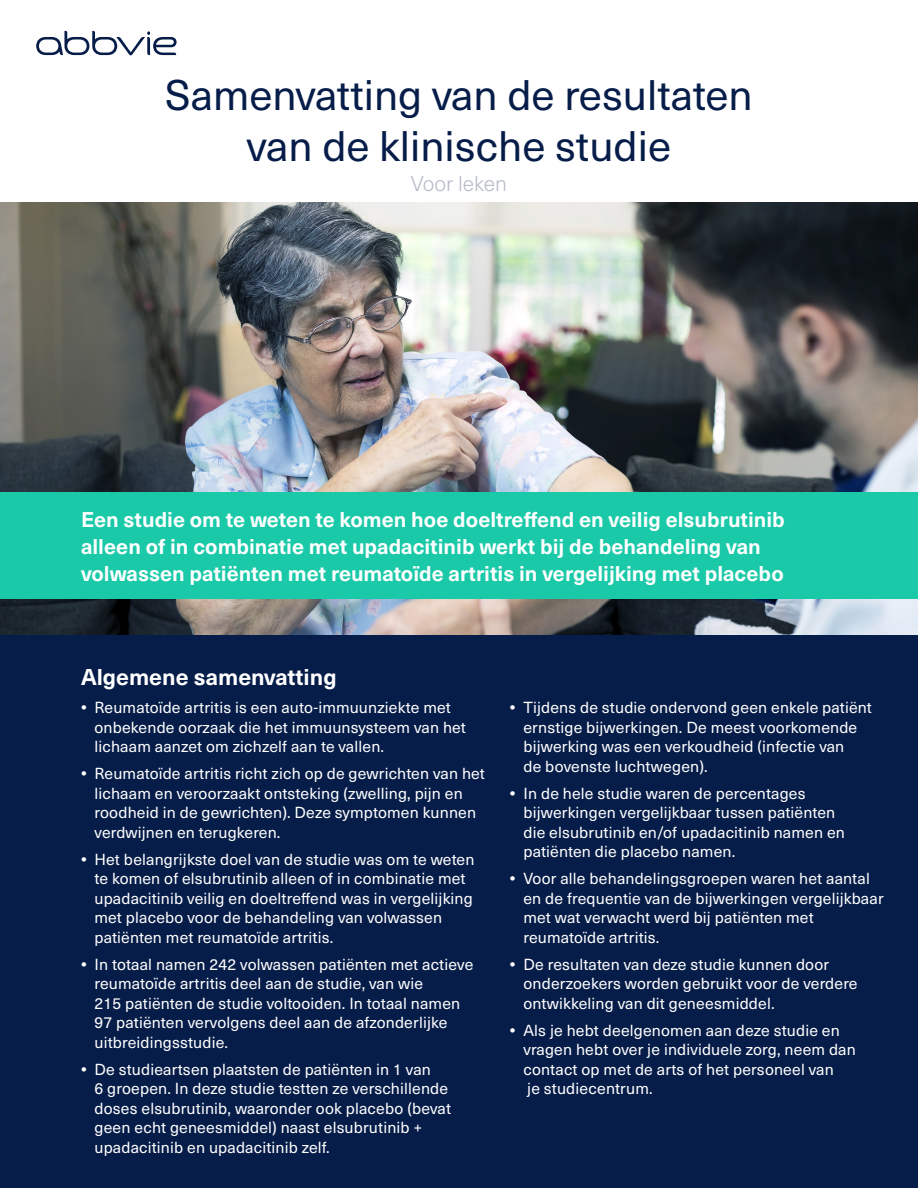
<style>
.page{position:relative;width:918px;height:1188px;background:#fff}
.page>*{position:absolute;margin:0;border:0;box-sizing:border-box;transform-origin:0 0}
.t1{font:42px/50.4px "Neue Haas Unica Pro";color:#071d49;text-align:center}
.t2{font:700 22.5px "Neue Haas Unica Pro";color:#fff}
.t3{font:700 21px/27px "Neue Haas Unica Pro";color:#fff}
.t4{font:300 21px "Neue Haas Unica Pro";color:#b5bbc8}
.t5{font:15.75px/19.5px "Neue Haas Unica Pro";letter-spacing:.01em;color:#fff}
.s1{font-weight:700}
</style>
<div class="page">
<div style="left:0;top:580px;width:918px;height:608px;background:#071d49"></div>
<img style="left:0;top:202px;width:918px;height:432px">
<div style="left:0;top:493px;width:918px;height:106px;background:#1ac9a8"></div>
<svg style="left:36px;top:31px;width:141px;height:24px"></svg>
<h1 class="t1" style="left:165px;top:71px;width:589px">Samenvatting van de resultaten van de klinische studie</h1>
<h3 class="t4" style="left:411px;top:171px;width:98px">Voor leken</h3>
<h3 class="t3" style="left:81px;top:506px;width:705px">Een studie om te weten te komen hoe doeltreffend en veilig elsubrutinib alleen of in combinatie met upadacitinib werkt bij de behandeling van volwassen patiënten met reumatoïde artritis in vergelijking met placebo</h3>
<h2 class="t2" style="left:81px;top:663px;width:257px">Algemene samenvatting</h2>
<p class="t5" style="left:94px;top:698px;width:373px;text-indent:-13px"><span class="s1">•</span> Reumatoïde artritis is een auto-immuunziekte met onbekende oorzaak die het immuunsysteem van het lichaam aanzet om zichzelf aan te vallen.</p>
<p class="t5" style="left:94px;top:764px;width:392px;text-indent:-13px"><span class="s1">•</span> Reumatoïde artritis richt zich op de gewrichten van het lichaam en veroorzaakt ontsteking (zwelling, pijn en roodheid in de gewrichten). Deze symptomen kunnen verdwijnen en terugkeren.</p>
<p class="t5" style="left:94px;top:850px;width:382px;text-indent:-13px"><span class="s1">•</span> Het belangrijkste doel van de studie was om te weten te komen of elsubrutinib alleen of in combinatie met upadacitinib veilig en doeltreffend was in vergelijking met placebo voor de behandeling van volwassen patiënten met reumatoïde artritis.</p>
<p class="t5" style="left:94px;top:955px;width:380px;text-indent:-13px"><span class="s1">•</span> In totaal namen 242 volwassen patiënten met actieve reumatoïde artritis deel aan de studie, van wie<br>215 patiënten de studie voltooiden. In totaal namen 97 patiënten vervolgens deel aan de afzonderlijke uitbreidingsstudie.</p>
<p class="t5" style="left:94px;top:1060px;width:358px;text-indent:-13px"><span class="s1">•</span> De studieartsen plaatsten de patiënten in 1 van<br>6 groepen. In deze studie testten ze verschillende doses elsubrutinib, waaronder ook placebo (bevat geen echt geneesmiddel) naast elsubrutinib + upadacitinib en upadacitinib zelf.</p>
<p class="t5" style="left:523px;top:698px;width:350px;text-indent:-13px"><span class="s1">•</span> Tijdens de studie ondervond geen enkele patiënt ernstige bijwerkingen. De meest voorkomende bijwerking was een verkoudheid (infectie van<br>de bovenste luchtwegen).</p>
<p class="t5" style="left:523px;top:783px;width:323px;text-indent:-13px"><span class="s1">•</span> In de hele studie waren de percentages bijwerkingen vergelijkbaar tussen patiënten die elsubrutinib en/of upadacitinib namen en patiënten die placebo namen.</p>
<p class="t5" style="left:523px;top:869px;width:362px;text-indent:-13px"><span class="s1">•</span> Voor alle behandelingsgroepen waren het aantal en de frequentie van de bijwerkingen vergelijkbaar met wat verwacht werd bij patiënten met reumatoïde artritis.</p>
<p class="t5" style="left:523px;top:954px;width:336px;text-indent:-13px"><span class="s1">•</span> De resultaten van deze studie kunnen door onderzoekers worden gebruikt voor de verdere ontwikkeling van dit geneesmiddel.</p>
<p class="t5" style="left:523px;top:1020px;width:334px;text-indent:-13px"><span class="s1">•</span> Als je hebt deelgenomen aan deze studie en vragen hebt over je individuele zorg, neem dan contact op met de arts of het personeel van<br>je studiecentrum.</p>
</div>
